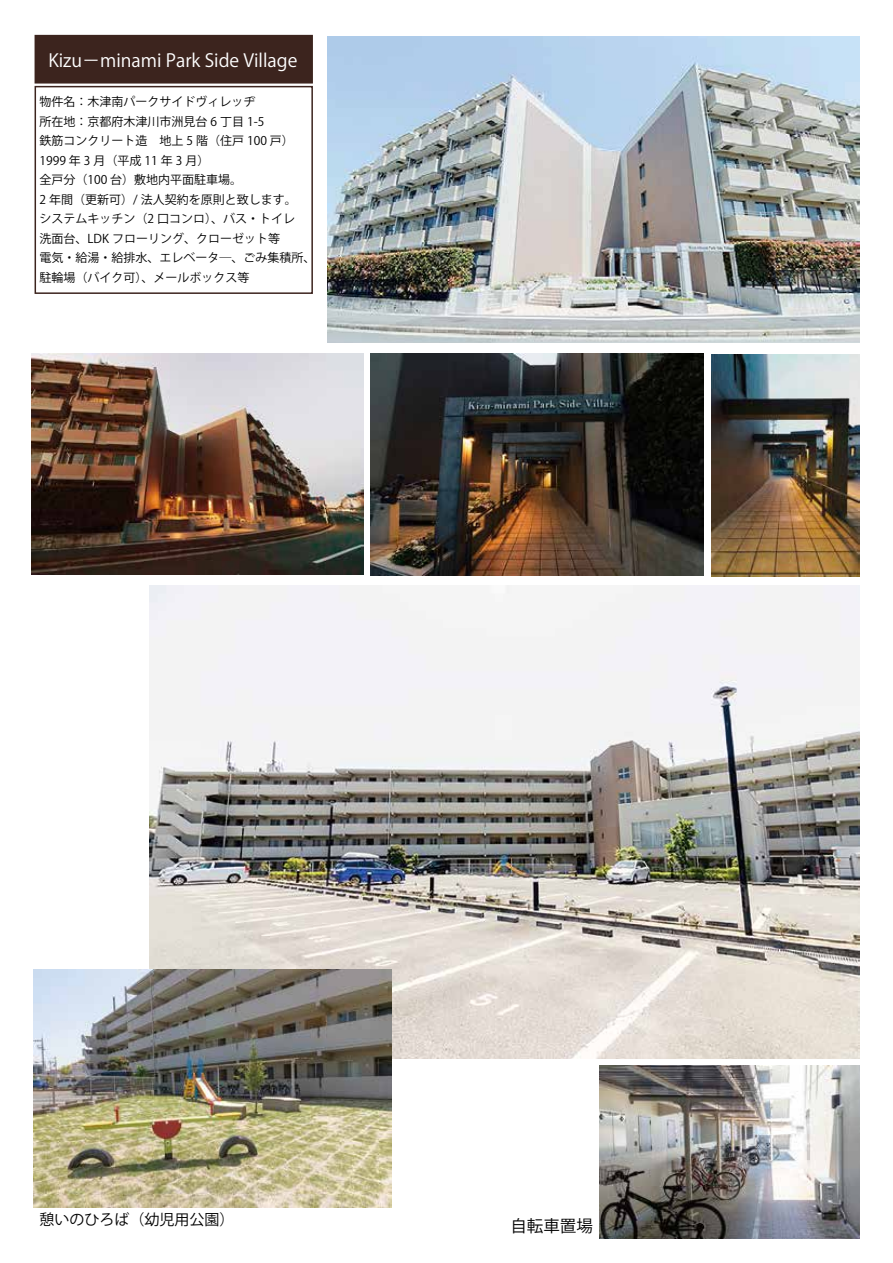
<style>
.page{position:relative;width:893px;height:1263px;background:#fff}
.page>*{position:absolute;margin:0;border:0;box-sizing:border-box;transform-origin:0 0}
.t1{font:18px "Koz Go Pr 6 N";color:#fff}
.t2{font:16.5px "Koz Go Pr 6 N";color:#000}
.t3{font:15px "Koz Go Pr 6 N";color:#000}
.t4{font:12px/19.5px "Koz Go Pr 6 N";color:#000}
</style>
<div class="page">
<div style="left:35px;top:35px;width:278px;height:49px;background:#3c241e;border:2px solid #3c241e"></div>
<div style="left:35px;top:86px;width:278px;height:208px;border:2px solid #3c241e"></div>
<img style="left:150px;top:585px;width:710px;height:473px">
<img style="left:33px;top:969px;width:358px;height:239px">
<img style="left:599px;top:1065px;width:260px;height:173px">
<img style="left:32px;top:353px;width:331px;height:221px">
<img style="left:711px;top:354px;width:148px;height:222px">
<img style="left:370px;top:354px;width:333px;height:222px">
<img style="left:327px;top:36px;width:532px;height:307px">
<h1 class="t1" style="left:48px;top:50px;width:251px">Kizu－minami Park Side Village</h1>
<p class="t4" style="left:39px;top:92px;width:277px">物件名：木津南パークサイドヴィレッヂ<br>所在地：京都府木津川市洲見台 6 丁目 1-5<br>鉄筋コンクリート造　地上 5 階（住戸 100 戸）<br>1999 年 3 月（平成 11 年 3 月）<br>全戸分（100 台）敷地内平面駐車場。<br>2 年間（更新可）/ 法人契約を原則と致します。<br>システムキッチン（2 口コンロ）、バス・トイレ<br>洗面台、LDK フローリング、クローゼット等<br>電気・給湯・給排水、エレベータ―、ごみ集積所、駐輪場（バイク可）、メールボックス等</p>
<p class="t3" style="left:39px;top:1211px;width:196px">憩いのひろば（幼児用公園）</p>
<h2 class="t2" style="left:510px;top:1216px;width:84px">自転車置場</h2>
</div>
